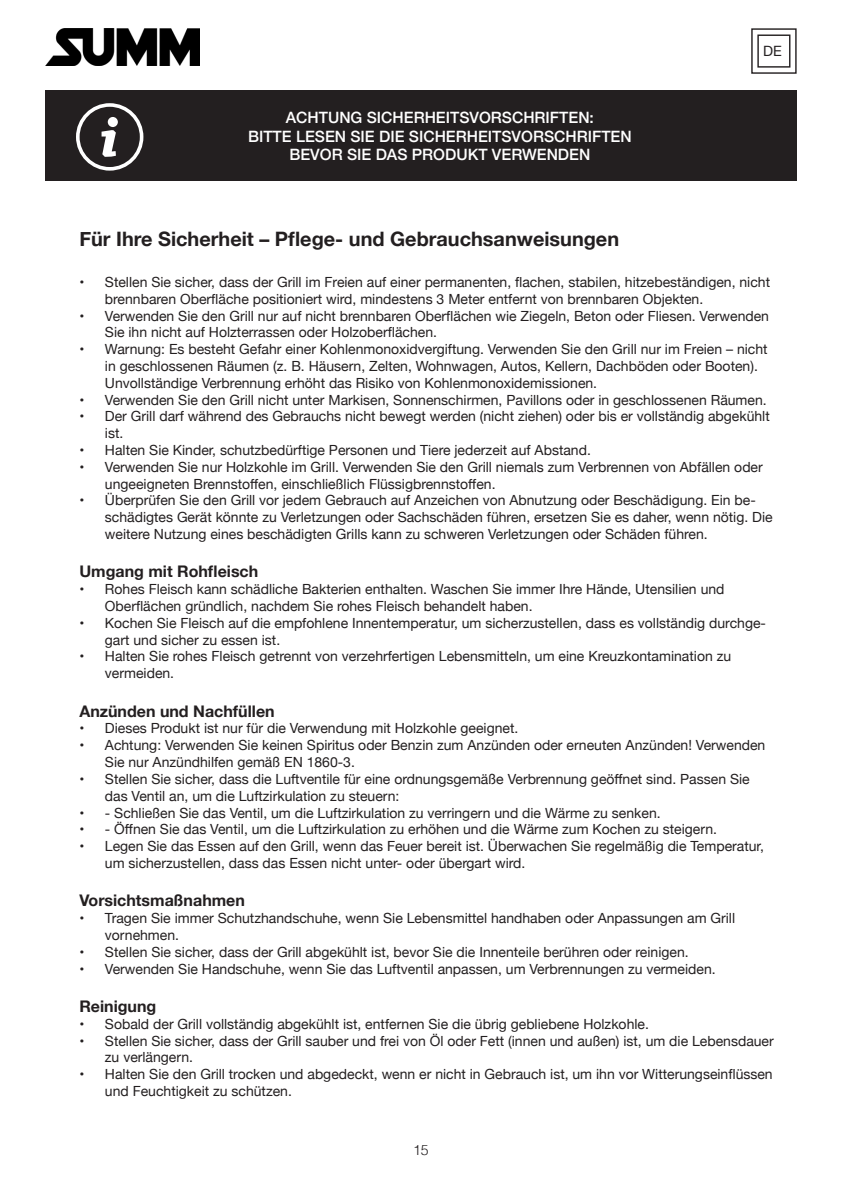
<style>
.page{position:relative;width:842px;height:1191px;background:#fff}
.page>*{position:absolute;margin:0;border:0;box-sizing:border-box;transform-origin:0 0}
.t1{font:700 19.8px "Helvetica Neue";color:#231f20}
.t2{font:700 16px "Helvetica Neue";color:#231f20}
.t3{font:500 15.6px/18.8px "Helvetica Neue";color:#fff;text-align:center}
.t4{font:300 14.2px "Helvetica";color:#231f20}
.t5{font:14.2px "Helvetica Neue";color:#231f20}
.t6{font:14px/16.8px "Helvetica Neue";color:#231f20}
</style>
<div class="page">
<div style="left:45px;top:91px;width:752px;height:90px;background:#231f20"></div>
<svg style="left:76px;top:103px;width:67px;height:68px"></svg>
<div style="left:751px;top:28px;width:46px;height:46px;border:1px solid #231f20"></div>
<div style="left:757px;top:35px;width:33px;height:33px;border:1px solid #231f20"></div>
<img style="left:45px;top:29px;width:155px;height:37px">
<p class="t3" style="left:248px;top:107px;width:385px">ACHTUNG SICHERHEITSVORSCHRIFTEN:<br>BITTE LESEN SIE DIE SICHERHEITSVORSCHRIFTEN<br>BEVOR SIE DAS PRODUKT VERWENDEN</p>
<p class="t5" style="left:763px;top:41px;width:20px">DE</p>
<p class="t1" style="left:79px;top:224px;width:541px">Für Ihre Sicherheit – Pflege- und Gebrauchsanweisungen</p>
<p class="t6" style="left:105px;top:274px;width:667px;text-indent:-26px">• Stellen Sie sicher, dass der Grill im Freien auf einer permanenten, flachen, stabilen, hitzebeständigen, nicht brennbaren Oberfläche positioniert wird, mindestens 3 Meter entfernt von brennbaren Objekten.</p>
<p class="t6" style="left:105px;top:308px;width:666px;text-indent:-26px">• Verwenden Sie den Grill nur auf nicht brennbaren Oberflächen wie Ziegeln, Beton oder Fliesen. Verwenden<br>Sie ihn nicht auf Holzterrassen oder Holzoberflächen.</p>
<p class="t6" style="left:105px;top:341px;width:664px;text-indent:-26px">• Warnung: Es besteht Gefahr einer Kohlenmonoxidvergiftung. Verwenden Sie den Grill nur im Freien – nicht in geschlossenen Räumen (z. B. Häusern, Zelten, Wohnwagen, Autos, Kellern, Dachböden oder Booten).<br>Unvollständige Verbrennung erhöht das Risiko von Kohlenmonoxidemissionen.</p>
<p class="t6" style="left:79px;top:392px;width:689px">• Verwenden Sie den Grill nicht unter Markisen, Sonnenschirmen, Pavillons oder in geschlossenen Räumen.</p>
<p class="t6" style="left:105px;top:409px;width:666px;text-indent:-26px">• Der Grill darf während des Gebrauchs nicht bewegt werden (nicht ziehen) oder bis er vollständig abgekühlt ist.</p>
<p class="t6" style="left:79px;top:442px;width:513px">• Halten Sie Kinder, schutzbedürftige Personen und Tiere jederzeit auf Abstand.</p>
<p class="t6" style="left:105px;top:459px;width:659px;text-indent:-26px">• Verwenden Sie nur Holzkohle im Grill. Verwenden Sie den Grill niemals zum Verbrennen von Abfällen oder ungeeigneten Brennstoffen, einschließlich Flüssigbrennstoffen.</p>
<p class="t6" style="left:105px;top:493px;width:669px;text-indent:-26px">• Überprüfen Sie den Grill vor jedem Gebrauch auf Anzeichen von Abnutzung oder Beschädigung. Ein be&shy;schädigtes Gerät könnte zu Verletzungen oder Sachschäden führen, ersetzen Sie es daher, wenn nötig. Die weitere Nutzung eines beschädigten Grills kann zu schweren Verletzungen oder Schäden führen.</p>
<p class="t2" style="left:79px;top:559px;width:180px">Umgang mit Rohfleisch</p>
<p class="t6" style="left:105px;top:581px;width:621px;text-indent:-26px">• Rohes Fleisch kann schädliche Bakterien enthalten. Waschen Sie immer Ihre Hände, Utensilien und<br>Oberflächen gründlich, nachdem Sie rohes Fleisch behandelt haben.</p>
<p class="t6" style="left:105px;top:615px;width:662px;text-indent:-26px">• Kochen Sie Fleisch auf die empfohlene Innentemperatur, um sicherzustellen, dass es vollständig durchge&shy;gart und sicher zu essen ist.</p>
<p class="t6" style="left:105px;top:649px;width:628px;text-indent:-26px">• Halten Sie rohes Fleisch getrennt von verzehrfertigen Lebensmitteln, um eine Kreuzkontamination zu vermeiden.</p>
<p class="t2" style="left:79px;top:698px;width:197px">Anzünden und Nachfüllen</p>
<p class="t6" style="left:79px;top:721px;width:440px">• Dieses Produkt ist nur für die Verwendung mit Holzkohle geeignet.</p>
<p class="t6" style="left:105px;top:737px;width:662px;text-indent:-26px">• Achtung: Verwenden Sie keinen Spiritus oder Benzin zum Anzünden oder erneuten Anzünden! Verwenden<br>Sie nur Anzündhilfen gemäß EN 1860-3.</p>
<p class="t6" style="left:105px;top:771px;width:646px;text-indent:-26px">• Stellen Sie sicher, dass die Luftventile für eine ordnungsgemäße Verbrennung geöffnet sind. Passen Sie das Ventil an, um die Luftzirkulation zu steuern:</p>
<p class="t6" style="left:79px;top:805px;width:583px">• - Schließen Sie das Ventil, um die Luftzirkulation zu verringern und die Wärme zu senken.</p>
<p class="t6" style="left:79px;top:821px;width:639px">• - Öffnen Sie das Ventil, um die Luftzirkulation zu erhöhen und die Wärme zum Kochen zu steigern.</p>
<p class="t6" style="left:105px;top:838px;width:660px;text-indent:-26px">• Legen Sie das Essen auf den Grill, wenn das Feuer bereit ist. Überwachen Sie regelmäßig die Temperatur, um sicherzustellen, dass das Essen nicht unter- oder übergart wird.</p>
<p class="t2" style="left:79px;top:888px;width:167px">Vorsichtsmaßnahmen</p>
<p class="t6" style="left:105px;top:910px;width:632px;text-indent:-26px">• Tragen Sie immer Schutzhandschuhe, wenn Sie Lebensmittel handhaben oder Anpassungen am Grill vornehmen.</p>
<p class="t6" style="left:79px;top:944px;width:611px">• Stellen Sie sicher, dass der Grill abgekühlt ist, bevor Sie die Innenteile berühren oder reinigen.</p>
<p class="t6" style="left:79px;top:961px;width:638px">• Verwenden Sie Handschuhe, wenn Sie das Luftventil anpassen, um Verbrennungen zu vermeiden.</p>
<p class="t2" style="left:79px;top:993px;width:79px">Reinigung</p>
<p class="t6" style="left:79px;top:1016px;width:571px">• Sobald der Grill vollständig abgekühlt ist, entfernen Sie die übrig gebliebene Holzkohle.</p>
<p class="t6" style="left:105px;top:1033px;width:670px;text-indent:-26px">• Stellen Sie sicher, dass der Grill sauber und frei von Öl oder Fett (innen und außen) ist, um die Lebensdauer zu verlängern.</p>
<p class="t6" style="left:105px;top:1066px;width:669px;text-indent:-26px">• Halten Sie den Grill trocken und abgedeckt, wenn er nicht in Gebrauch ist, um ihn vor Witterungseinflüssen und Feuchtigkeit zu schützen.</p>
<p class="t4" style="left:413px;top:1137px;width:17px">15</p>
</div>
